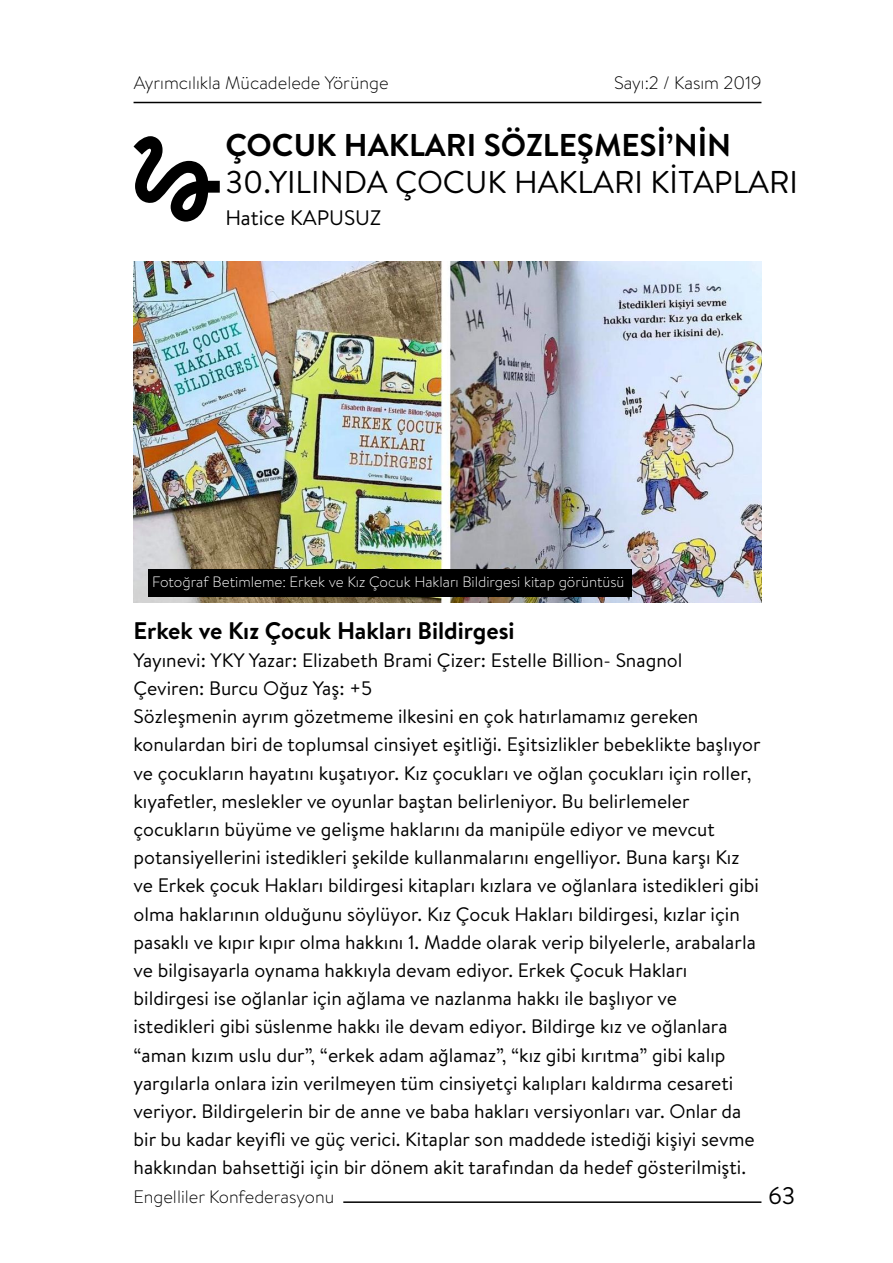
<style>
.page{position:relative;width:893px;height:1263px;background:#fff}
.page>*{position:absolute;margin:0;border:0;box-sizing:border-box;transform-origin:0 0}
.t1{font:31.5px "Brandon Text";color:#000}
.t2{font:700 31.5px "Brandon Text";color:#000}
.t3{font:700 24px "Brandon Text";color:#000}
.t4{font:24px "Brandon Text";color:#000}
.t5{font:21px "Brandon Text";color:#000}
.t6{font:19.5px/28.2px "Brandon Text";color:#000}
.t7{font:300 18px "Brandon Text";color:#000}
.t8{font:300 15px "Brandon Text";color:#fff}
</style>
<div class="page">
<svg style="left:134px;top:136px;width:86px;height:86px"></svg>
<hr style="left:134px;top:102px;width:627px;height:1px;background:#000">
<hr style="left:343px;top:1201px;width:418px;height:2px;background:#000">
<img style="left:134px;top:262px;width:628px;height:340px">
<div style="left:148px;top:569px;width:484px;height:27px;background:#000"></div>
<p class="t7" style="left:134px;top:70px;width:256px">Ayrımcılıkla Mücadelede Yörünge</p>
<h1 class="t2" style="left:225px;top:123px;width:507px">ÇOCUK HAKLARI SÖZLEŞMESİ’NİN</h1>
<h1 class="t1" style="left:225px;top:161px;width:574px">30.YILINDA ÇOCUK HAKLARI KİTAPLARI</h1>
<p class="t5" style="left:225px;top:203px;width:157px">Hatice KAPUSUZ</p>
<p class="t7" style="left:614px;top:70px;width:149px">Sayı:2 / Kasım 2019</p>
<p class="t8" style="left:152px;top:572px;width:474px">Fotoğraf Betimleme: Erkek ve Kız Çocuk Hakları Bildirgesi kitap görüntüsü</p>
<p class="t3" style="left:134px;top:613px;width:383px">Erkek ve Kız Çocuk Hakları Bildirgesi</p>
<p class="t6" style="left:134px;top:645px;width:628px">Yayınevi: YKY Yazar: Elizabeth Brami Çizer: Estelle Billion- Snagnol<br>Çeviren: Burcu Oğuz Yaş: +5<br>Sözleşmenin ayrım gözetmeme ilkesini en çok hatırlamamız gereken konulardan biri de toplumsal cinsiyet eşitliği. Eşitsizlikler bebeklikte başlıyor ve çocukların hayatını kuşatıyor. Kız çocukları ve oğlan çocukları için roller, kıyafetler, meslekler ve oyunlar baştan belirleniyor. Bu belirlemeler çocukların büyüme ve gelişme haklarını da manipüle ediyor ve mevcut potansiyellerini istedikleri şekilde kullanmalarını engelliyor. Buna karşı Kız ve Erkek çocuk Hakları bildirgesi kitapları kızlara ve oğlanlara istedikleri gibi olma haklarının olduğunu söylüyor. Kız Çocuk Hakları bildirgesi, kızlar için pasaklı ve kıpır kıpır olma hakkını 1. Madde olarak verip bilyelerle, arabalarla ve bilgisayarla oynama hakkıyla devam ediyor. Erkek Çocuk Hakları bildirgesi ise oğlanlar için ağlama ve nazlanma hakkı ile başlıyor ve istedikleri gibi süslenme hakkı ile devam ediyor. Bildirge kız ve oğlanlara “aman kızım uslu dur”, “erkek adam ağlamaz”, “kız gibi kırıtma” gibi kalıp yargılarla onlara izin verilmeyen tüm cinsiyetçi kalıpları kaldırma cesareti veriyor. Bildirgelerin bir de anne ve baba hakları versiyonları var. Onlar da bir bu kadar keyifli ve güç verici. Kitaplar son maddede istediği kişiyi sevme hakkından bahsettiği için bir dönem akit tarafından da hedef gösterilmişti.</p>
<p class="t7" style="left:134px;top:1185px;width:202px">Engelliler Konfederasyonu</p>
<p class="t4" style="left:768px;top:1179px;width:29px">63</p>
</div>
